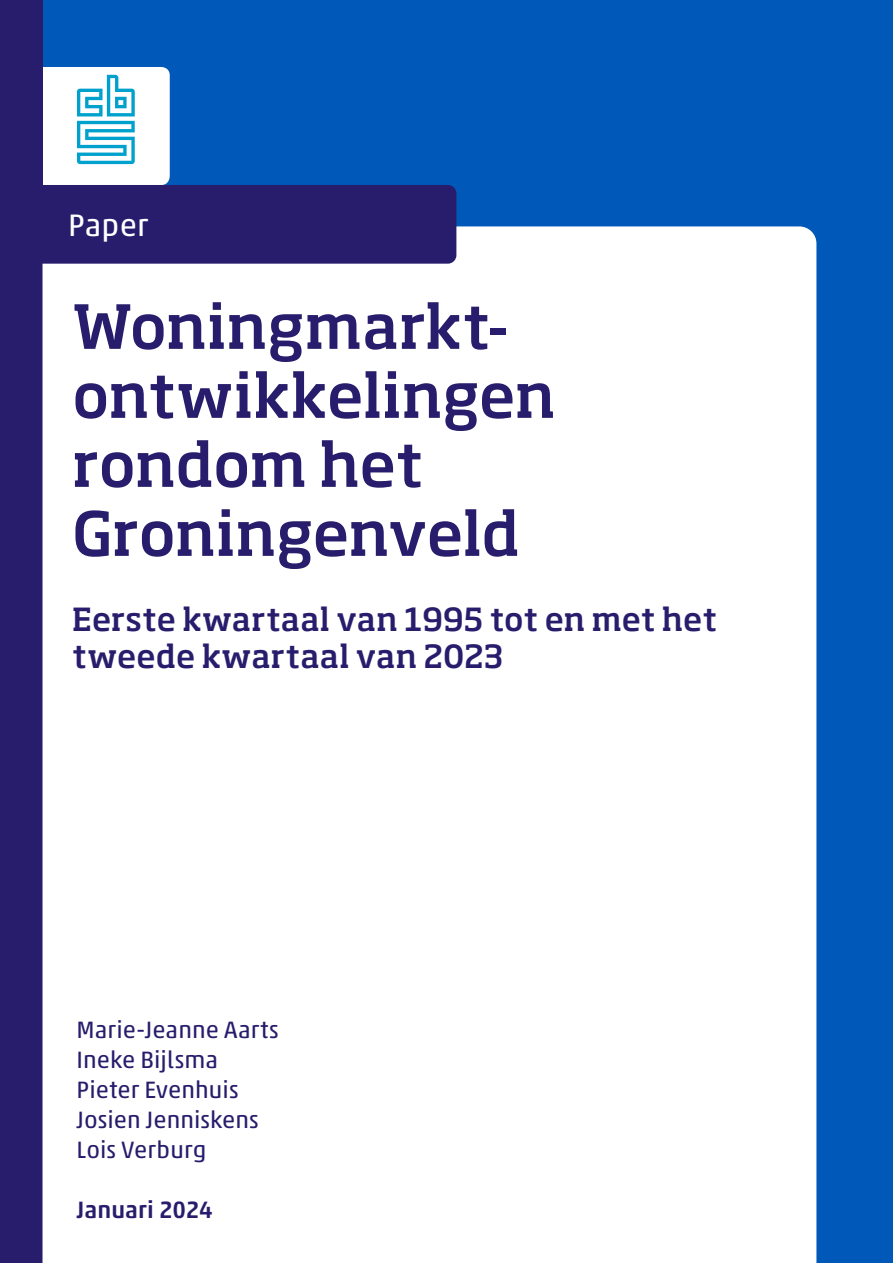
<style>
.page{position:relative;width:893px;height:1263px;background:#0058b8}
.page>*{position:absolute;margin:0;border:0;box-sizing:border-box;transform-origin:0 0}
._00_Titel_publicatie{font:500 60px/69px "Soho Pro";letter-spacing:-.01em;color:#271d6c}
._00_Subtitel{font:500 31.5px/37.5px "Soho Pro";color:#271d6c}
._00_Reeksnaam{font:31.5px "Akko Pro";letter-spacing:.005em;color:#fff}
._00_Auteurs{font:24px "Akko Pro";color:#271d6c}
._00_Maand_en_jaartal{font:500 24px "Akko Pro";color:#271d6c}
</style>
<div class="page">
<div style="left:0;top:0;width:43px;height:1263px;background:#271d6c"></div>
<div style="left:43px;top:226px;width:773px;height:1037px;background:#fff"></div>
<svg style="left:42px;top:67px;width:414px;height:197px"></svg>
<p class="_00_Reeksnaam" style="left:68px;top:206px;width:82px">Paper</p>
<p class="_00_Titel_publicatie" style="left:72px;top:289px;width:485px">Woningmarkt&shy;ontwikkelingen rondom het<br>Groningenveld</p>
<p class="_00_Subtitel" style="left:72px;top:599px;width:646px">Eerste kwartaal van 1995 tot en met het tweede kwartaal van 2023</p>
<p class="_00_Auteurs" style="left:77px;top:1015px;width:204px">Marie-Jeanne Aarts</p>
<p class="_00_Auteurs" style="left:77px;top:1045px;width:143px">Ineke Bijlsma</p>
<p class="_00_Auteurs" style="left:77px;top:1075px;width:164px">Pieter Evenhuis</p>
<p class="_00_Auteurs" style="left:77px;top:1105px;width:184px">Josien Jenniskens</p>
<p class="_00_Auteurs" style="left:77px;top:1135px;width:131px">Lois Verburg</p>
<p class="_00_Maand_en_jaartal" style="left:77px;top:1195px;width:138px">Januari 2024</p>
</div>
